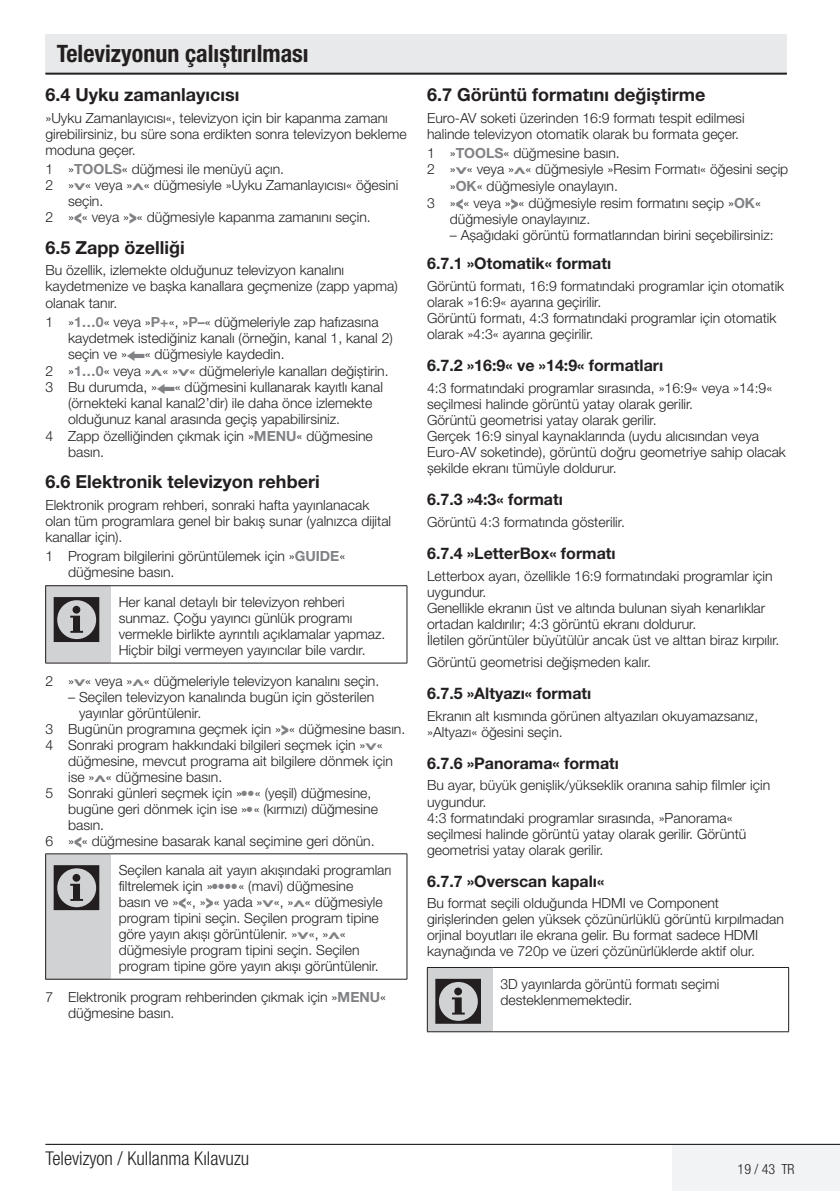
<style>
.page{position:relative;width:840px;height:1191px;background:#fff}
.page>*{position:absolute;margin:0;border:0;box-sizing:border-box;transform-origin:0 0}
.t1{font:700 condensed 24px "Helvetica Neue LT Pro";color:#231f20}
.t2{font:300 condensed 19px "Helvetica Neue LT Pro";color:#231f20}
.t3{font:700 18px "Helvetica Neue LT Pro";color:#231f20}
.t4{font:700 16px "Helvetica Neue LT Pro";color:#231f20}
.t5{font:300 14px/16px "Helvetica Neue LT Pro";color:#231f20}
.t6{font:300 condensed 14px "Helvetica Neue LT Pro";color:#231f20}
.s1{font-weight:700;color:#808285}
.s2{font-family:"Futura TOT";font-weight:700;font-size:10px;color:#808285}
.s3{font-family:"Futura TOT";font-weight:700;font-size:17px;color:#808285}
.s4{font-family:"BEKOYB1 RC";font-weight:400;color:#808285}
.s5{color:#808285}
</style>
<div class="page">
<div style="left:671px;top:1145px;width:168px;height:46px;background:#f2f3f4"></div>
<hr style="left:45px;top:1144px;width:794px;height:1px;background:#000">
<div style="left:45px;top:34px;width:741px;height:40px;background:#e8e9ea"></div>
<hr style="left:45px;top:73px;width:741px;height:2px;background:#231f20">
<div style="left:46px;top:586px;width:65px;height:77px;background:#d1d2d4"></div>
<hr style="left:45px;top:585px;width:66px;height:1px;background:#231f20">
<hr style="left:45px;top:586px;width:1px;height:77px;background:#231f20">
<hr style="left:111px;top:585px;width:296px;height:1px;background:#231f20">
<hr style="left:406px;top:586px;width:1px;height:77px;background:#231f20">
<hr style="left:45px;top:663px;width:66px;height:1px;background:#231f20">
<hr style="left:111px;top:663px;width:296px;height:1px;background:#231f20">
<svg style="left:54px;top:597px;width:45px;height:45px"></svg>
<div style="left:46px;top:854px;width:65px;height:125px;background:#d1d2d4"></div>
<hr style="left:45px;top:853px;width:66px;height:1px;background:#231f20">
<hr style="left:45px;top:854px;width:1px;height:125px;background:#231f20">
<hr style="left:111px;top:853px;width:296px;height:1px;background:#231f20">
<hr style="left:406px;top:854px;width:1px;height:125px;background:#231f20">
<hr style="left:45px;top:979px;width:66px;height:1px;background:#231f20">
<hr style="left:111px;top:979px;width:296px;height:1px;background:#231f20">
<svg style="left:54px;top:865px;width:45px;height:45px"></svg>
<div style="left:427px;top:967px;width:65px;height:64px;background:#d1d2d4"></div>
<hr style="left:427px;top:967px;width:65px;height:1px;background:#231f20">
<hr style="left:427px;top:967px;width:1px;height:64px;background:#231f20">
<hr style="left:492px;top:967px;width:296px;height:1px;background:#231f20">
<hr style="left:787px;top:967px;width:1px;height:64px;background:#231f20">
<hr style="left:427px;top:1031px;width:65px;height:1px;background:#231f20">
<hr style="left:492px;top:1031px;width:296px;height:1px;background:#231f20">
<svg style="left:435px;top:978px;width:45px;height:45px"></svg>
<h1 class="t1" style="left:57px;top:39px;width:253px">Televizyonun çalıştırılması</h1>
<p class="t3" style="left:45px;top:84px;width:195px">6.4 Uyku zamanlayıcısı</p>
<p class="t5" style="left:45px;top:109px;width:362px">»Uyku Zamanlayıcısı«, televizyon için bir kapanma zamanı girebilirsiniz, bu süre sona erdikten sonra televizyon bekleme moduna geçer.</p>
<p class="t5" style="left:45px;top:161px;width:240px">1 »<span class="s1">TOOLS</span>« düğmesi ile menüyü açın.</p>
<p class="t5" style="left:45px;top:177px;width:354px">2 »<span class="s2">V</span>« veya »<span class="s2">Λ</span>« düğmesiyle »Uyku Zamanlayıcısı« öğesini</p>
<p class="t5" style="left:68px;top:193px;width:37px">seçin.</p>
<p class="t5" style="left:45px;top:209px;width:327px">2 »<span class="s3">&lt;</span>« veya »<span class="s3">&gt;</span>« düğmesiyle kapanma zamanını seçin.</p>
<p class="t3" style="left:45px;top:236px;width:141px">6.5 Zapp özelliği</p>
<p class="t5" style="left:45px;top:262px;width:353px">Bu özellik, izlemekte olduğunuz televizyon kanalını kaydetmenize ve başka kanallara geçmenize (zapp yapma) olanak tanır.</p>
<p class="t5" style="left:45px;top:314px;width:334px">1 »<span class="s1">1…0</span>« veya »<span class="s1">P+</span>«, »<span class="s1">P–</span>« düğmeleriyle zap hafızasına</p>
<p class="t5" style="left:68px;top:330px;width:326px">kaydetmek istediğiniz kanalı (örneğin, kanal 1, kanal 2)</p>
<p class="t5" style="left:68px;top:346px;width:218px">seçin ve »<span class="s4">W</span>« düğmesiyle kaydedin.</p>
<p class="t5" style="left:45px;top:363px;width:344px">2 »<span class="s1">1…0</span>« veya »<span class="s2">Λ</span>« »<span class="s2">V</span>« düğmeleriyle kanalları değiştirin.</p>
<p class="t5" style="left:45px;top:379px;width:339px">3 Bu durumda, »<span class="s4">W</span>« düğmesini kullanarak kayıtlı kanal</p>
<p class="t5" style="left:68px;top:395px;width:305px">(örnekteki kanal kanal2’dir) ile daha önce izlemekte</p>
<p class="t5" style="left:68px;top:411px;width:273px">olduğunuz kanal arasında geçiş yapabilirsiniz.</p>
<p class="t5" style="left:45px;top:427px;width:329px">4 Zapp özelliğinden çıkmak için »<span class="s1">MENU</span>« düğmesine</p>
<p class="t5" style="left:68px;top:443px;width:38px">basın.</p>
<p class="t3" style="left:45px;top:470px;width:275px">6.6 Elektronik televizyon rehberi</p>
<p class="t5" style="left:45px;top:496px;width:347px">Elektronik program rehberi, sonraki hafta yayınlanacak olan tüm programlara genel bir bakış sunar (yalnızca dijital kanallar için).</p>
<p class="t5" style="left:68px;top:548px;width:278px;text-indent:-23px">1 Program bilgilerini görüntülemek için »<span class="s1">GUIDE</span>« düğmesine basın.</p>
<p class="t5" style="left:119px;top:594px;width:268px">Her kanal detaylı bir televizyon rehberi sunmaz. Çoğu yayıncı günlük programı vermekle birlikte ayrıntılı açıklamalar yapmaz.<br>Hiçbir bilgi vermeyen yayıncılar bile vardır.</p>
<p class="t5" style="left:45px;top:672px;width:335px">2 »<span class="s2">V</span>« veya »<span class="s2">Λ</span>« düğmeleriyle televizyon kanalını seçin.</p>
<p class="t5" style="left:68px;top:688px;width:307px">– Seçilen televizyon kanalında bugün için gösterilen</p>
<p class="t5" style="left:79px;top:704px;width:124px">yayınlar görüntülenir.</p>
<p class="t5" style="left:45px;top:720px;width:361px">3 Bugünün programına geçmek için »<span class="s3">&gt;</span>« düğmesine basın.</p>
<p class="t5" style="left:45px;top:736px;width:339px">4 Sonraki program hakkındaki bilgileri seçmek için »<span class="s2">V</span>«</p>
<p class="t5" style="left:68px;top:752px;width:326px">düğmesine, mevcut programa ait bilgilere dönmek için</p>
<p class="t5" style="left:68px;top:768px;width:156px">ise »<span class="s2">Λ</span>« düğmesine basın.</p>
<p class="t5" style="left:45px;top:784px;width:327px">5 Sonraki günleri seçmek için »<span class="s5">••</span>« (yeşil) düğmesine,</p>
<p class="t5" style="left:68px;top:800px;width:311px">bugüne geri dönmek için ise »<span class="s5">•</span>« (kırmızı) düğmesine</p>
<p class="t5" style="left:68px;top:816px;width:38px">basın.</p>
<p class="t5" style="left:45px;top:832px;width:330px">6 »<span class="s3">&lt;</span>« düğmesine basarak kanal seçimine geri dönün.</p>
<p class="t5" style="left:119px;top:862px;width:274px">Seçilen kanala ait yayın akışındaki programları filtrelemek için »<span class="s5">••••</span>« (mavi) düğmesine<br>basın ve »<span class="s3">&lt;</span>«, »<span class="s3">&gt;</span>« yada »<span class="s2">V</span>«, »<span class="s2">Λ</span>« düğmesiyle program tipini seçin. Seçilen program tipine göre yayın akışı görüntülenir. »<span class="s2">V</span>«, »<span class="s2">Λ</span>« düğmesiyle program tipini seçin. Seçilen program tipine göre yayın akışı görüntülenir.</p>
<p class="t5" style="left:68px;top:989px;width:319px;text-indent:-23px">7 Elektronik program rehberinden çıkmak için »<span class="s1">MENU</span>« düğmesine basın.</p>
<p class="t3" style="left:427px;top:84px;width:280px">6.7 Görüntü formatını değiştirme</p>
<p class="t5" style="left:427px;top:109px;width:319px">Euro-AV soketi üzerinden 16:9 formatı tespit edilmesi halinde televizyon otomatik olarak bu formata geçer.</p>
<p class="t5" style="left:427px;top:145px;width:194px">1 »<span class="s1">TOOLS</span>« düğmesine basın.</p>
<p class="t5" style="left:427px;top:161px;width:362px">2 »<span class="s2">V</span>« veya »<span class="s2">Λ</span>« düğmesiyle »Resim Formatı« öğesini seçip</p>
<p class="t5" style="left:449px;top:178px;width:170px">»<span class="s1">OK</span>« düğmesiyle onaylayın.</p>
<p class="t5" style="left:427px;top:195px;width:335px">3 »<span class="s3">&lt;</span>« veya »<span class="s3">&gt;</span>« düğmesiyle resim formatını seçip »<span class="s1">OK</span>«</p>
<p class="t5" style="left:449px;top:211px;width:142px">düğmesiyle onaylayınız.</p>
<p class="t5" style="left:449px;top:227px;width:325px">– Aşağıdaki görüntü formatlarından birini seçebilirsiniz:</p>
<p class="t4" style="left:427px;top:254px;width:185px">6.7.1 »Otomatik« formatı</p>
<p class="t5" style="left:427px;top:278px;width:358px">Görüntü formatı, 16:9 formatındaki programlar için otomatik olarak »16:9« ayarına geçirilir.<br>Görüntü formatı, 4:3 formatındaki programlar için otomatik olarak »4:3« ayarına geçirilir.</p>
<p class="t4" style="left:427px;top:356px;width:237px">6.7.2 »16:9« ve »14:9« formatları</p>
<p class="t5" style="left:427px;top:380px;width:360px">4:3 formatındaki programlar sırasında, »16:9« veya »14:9« seçilmesi halinde görüntü yatay olarak gerilir.<br>Görüntü geometrisi yatay olarak gerilir.<br>Gerçek 16:9 sinyal kaynaklarında (uydu alıcısından veya Euro-AV soketinde), görüntü doğru geometriye sahip olacak şekilde ekranı tümüyle doldurur.</p>
<p class="t4" style="left:427px;top:489px;width:137px">6.7.3 »4:3« formatı</p>
<p class="t5" style="left:427px;top:513px;width:199px">Görüntü 4:3 formatında gösterilir.</p>
<p class="t4" style="left:427px;top:543px;width:190px">6.7.4 »LetterBox« formatı</p>
<p class="t5" style="left:427px;top:567px;width:353px">Letterbox ayarı, özellikle 16:9 formatındaki programlar için uygundur.<br>Genellikle ekranın üst ve altında bulunan siyah kenarlıklar ortadan kaldırılır; 4:3 görüntü ekranı doldurur.<br>İletilen görüntüler büyütülür ancak üst ve alttan biraz kırpılır.</p>
<p class="t5" style="left:427px;top:653px;width:225px">Görüntü geometrisi değişmeden kalır.</p>
<p class="t4" style="left:427px;top:683px;width:166px">6.7.5 »Altyazı« formatı</p>
<p class="t5" style="left:427px;top:707px;width:332px">Ekranın alt kısmında görünen altyazıları okuyamazsanız, »Altyazı« öğesini seçin.</p>
<p class="t4" style="left:427px;top:753px;width:193px">6.7.6 »Panorama« formatı</p>
<p class="t5" style="left:427px;top:777px;width:344px">Bu ayar, büyük genişlik/yükseklik oranına sahip filmler için uygundur.<br>4:3 formatındaki programlar sırasında, »Panorama« seçilmesi halinde görüntü yatay olarak gerilir. Görüntü geometrisi yatay olarak gerilir.</p>
<p class="t4" style="left:427px;top:871px;width:178px">6.7.7 »Overscan kapalı«</p>
<p class="t5" style="left:427px;top:895px;width:358px">Bu format seçili olduğunda HDMI ve Component girişlerinden gelen yüksek çözünürlüklü görüntü kırpılmadan orjinal boyutları ile ekrana gelir. Bu format sadece HDMI kaynağında ve 720p ve üzeri çözünürlüklerde aktif olur.</p>
<p class="t5" style="left:500px;top:975px;width:220px">3D yayınlarda görüntü formatı seçimi desteklenmemektedir.</p>
<h2 class="t2" style="left:45px;top:1147px;width:205px">Televizyon / Kullanma Kılavuzu</h2>
<p class="t6" style="left:737px;top:1161px;width:58px">19 / 43 TR</p>
</div>
